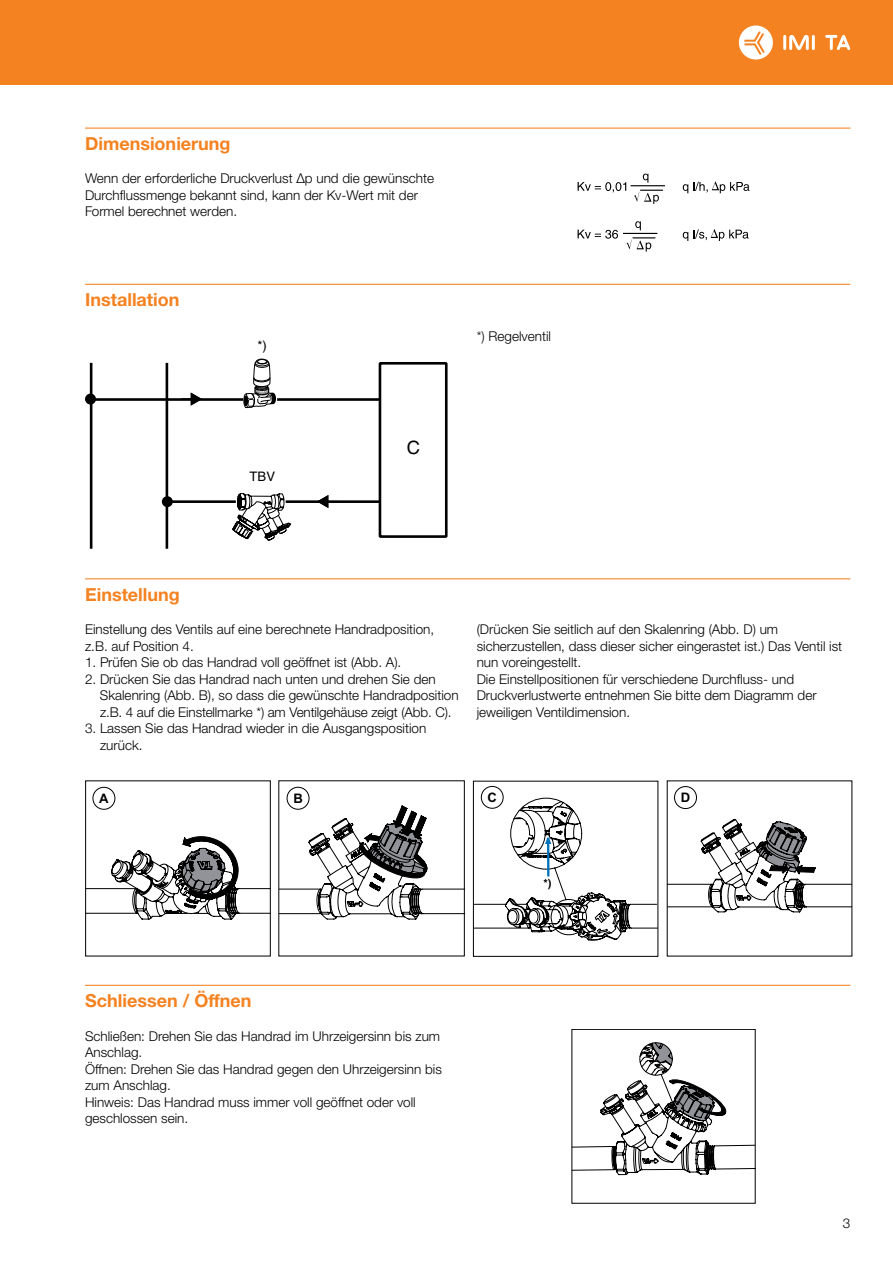
<style>
.page{position:relative;width:893px;height:1263px;background:#fff}
.page>*{position:absolute;margin:0;border:0;box-sizing:border-box;transform-origin:0 0}
.t1{font:18.3px "Helvetica";color:#000}
.t2{font:700 18px "Helvetica Neue LTW1 G";color:#f58220}
.t3{font:300 13.5px/16.5px "Helvetica Neue LTW1 G";color:#000}
.t4{font:13.05px "Helvetica";color:#000}
.t5{font:700 13.05px "Arial";color:#000}
.t6{font:700 11.1px "Helvetica";color:#000}
</style>
<div class="page">
<div style="left:0;top:0;width:893px;height:85px;background:#f58220"></div>
<hr style="left:783px;top:35px;width:3px;height:15px;background:#fff">
<hr style="left:812px;top:35px;width:3px;height:15px;background:#fff">
<svg style="left:789px;top:35px;width:20px;height:15px"></svg>
<svg style="left:825px;top:35px;width:25px;height:15px"></svg>
<svg style="left:739px;top:25px;width:34px;height:35px"></svg>
<hr style="left:85px;top:128px;width:765px;height:1px;background:#f58220">
<hr style="left:85px;top:284px;width:765px;height:1px;background:#f58220">
<hr style="left:85px;top:578px;width:765px;height:1px;background:#f58220">
<hr style="left:85px;top:985px;width:765px;height:1px;background:#f58220">
<svg style="left:578px;top:182px;width:48px;height:11px"></svg>
<svg style="left:683px;top:181px;width:66px;height:12px"></svg>
<svg style="left:643px;top:174px;width:5px;height:9px"></svg>
<hr style="left:631px;top:185px;width:34px;height:1px;background:#000">
<svg style="left:634px;top:190px;width:29px;height:14px"></svg>
<svg style="left:578px;top:230px;width:40px;height:9px"></svg>
<svg style="left:683px;top:229px;width:66px;height:12px"></svg>
<svg style="left:635px;top:221px;width:6px;height:9px"></svg>
<hr style="left:623px;top:233px;width:34px;height:1px;background:#000">
<svg style="left:627px;top:237px;width:28px;height:15px"></svg>
<hr style="left:89px;top:398px;width:291px;height:3px;background:#000">
<div style="left:243px;top:393px;width:34px;height:11px;background:#fff"></div>
<hr style="left:90px;top:363px;width:2px;height:186px;background:#000">
<hr style="left:166px;top:363px;width:2px;height:186px;background:#000">
<hr style="left:169px;top:500px;width:211px;height:3px;background:#000">
<div style="left:86px;top:394px;width:9px;height:10px;background:#000;border-radius:50%"></div>
<div style="left:85px;top:394px;width:11px;height:10px;border:1px solid #000;border-radius:50%"></div>
<div style="left:163px;top:497px;width:9px;height:9px;background:#000;border-radius:50%"></div>
<div style="left:162px;top:496px;width:11px;height:11px;border:1px solid #000;border-radius:50%"></div>
<svg style="left:182px;top:393px;width:20px;height:13px"></svg>
<svg style="left:317px;top:495px;width:21px;height:13px"></svg>
<svg style="left:243px;top:358px;width:33px;height:50px"></svg>
<div style="left:257px;top:359px;width:10px;height:5px;border:1px solid #000;border-radius:50%"></div>
<div style="left:379px;top:362px;width:69px;height:176px;border:3px solid #000"></div>
<svg style="left:232px;top:493px;width:59px;height:48px"></svg>
<svg style="left:87px;top:836px;width:182px;height:84px"></svg>
<div style="left:85px;top:780px;width:186px;height:176px;border:1px solid #000"></div>
<div style="left:93px;top:787px;width:22px;height:23px;border:1px solid #000;border-radius:50%"></div>
<svg style="left:280px;top:802px;width:183px;height:118px"></svg>
<div style="left:287px;top:787px;width:22px;height:23px;border:1px solid #000;border-radius:50%"></div>
<div style="left:473px;top:781px;width:185px;height:176px;border:1px solid #000"></div>
<div style="left:481px;top:786px;width:23px;height:23px;border:1px solid #000;border-radius:50%"></div>
<svg style="left:473px;top:797px;width:185px;height:144px"></svg>
<div style="left:674px;top:786px;width:23px;height:23px;border:1px solid #000;border-radius:50%"></div>
<svg style="left:666px;top:818px;width:186px;height:95px"></svg>
<svg style="left:574px;top:1042px;width:179px;height:134px"></svg>
<h2 class="t2" style="left:85px;top:132px;width:147px">Dimensionierung</h2>
<p class="t3" style="left:85px;top:170px;width:350px">Wenn der erforderliche Druckverlust Δp und die gewünschte<br>Durchflussmenge bekannt sind, kann der Kv-Wert mit der<br>Formel berechnet werden.</p>
<h2 class="t2" style="left:85px;top:289px;width:96px">Installation</h2>
<p class="t4" style="left:257px;top:337px;width:11px">*)</p>
<p class="t4" style="left:250px;top:469px;width:27px">TBV</p>
<h1 class="t1" style="left:407px;top:437px;width:15px">C</h1>
<p class="t3" style="left:477px;top:328px;width:76px">*) Regelventil</p>
<h2 class="t2" style="left:85px;top:583px;width:96px">Einstellung</h2>
<p class="t3" style="left:85px;top:621px;width:351px">Einstellung des Ventils auf eine berechnete Handradposition, z.B. auf Position 4.</p>
<p class="t3" style="left:85px;top:654px;width:318px">1. Prüfen Sie ob das Handrad voll geöffnet ist (Abb. A).</p>
<p class="t3" style="left:100px;top:670px;width:360px;text-indent:-15px">2. Drücken Sie das Handrad nach unten und drehen Sie den<br>Skalenring (Abb. B), so dass die gewünschte Handradposition z.B. 4 auf die Einstellmarke *) am Ventilgehäuse zeigt (Abb. C).</p>
<p class="t3" style="left:100px;top:720px;width:328px;text-indent:-15px">3. Lassen Sie das Handrad wieder in die Ausgangsposition zurück.</p>
<p class="t3" style="left:477px;top:621px;width:367px">(Drücken Sie seitlich auf den Skalenring (Abb. D) um sicherzustellen, dass dieser sicher eingerastet ist.) Das Ventil ist nun voreingestellt.<br>Die Einstellpositionen für verschiedene Durchfluss- und Druckverlustwerte entnehmen Sie bitte dem Diagramm der jeweiligen Ventildimension.</p>
<p class="t5" style="left:99px;top:789px;width:11px">A</p>
<p class="t5" style="left:293px;top:790px;width:11px">B</p>
<p class="t5" style="left:487px;top:789px;width:11px">C</p>
<h2 class="t2" style="left:85px;top:989px;width:168px">Schliessen / Öffnen</h2>
<p class="t3" style="left:85px;top:1027px;width:358px">Schließen: Drehen Sie das Handrad im Uhrzeigersinn bis zum Anschlag.<br>Öffnen: Drehen Sie das Handrad gegen den Uhrzeigersinn bis zum Anschlag.<br>Hinweis: Das Handrad muss immer voll geöffnet oder voll geschlossen sein.</p>
<p class="t6" style="left:544px;top:876px;width:10px">*)</p>
<p class="t5" style="left:681px;top:789px;width:11px">D</p>
<p class="t3" style="left:843px;top:1215px;width:9px">3</p>
</div>
